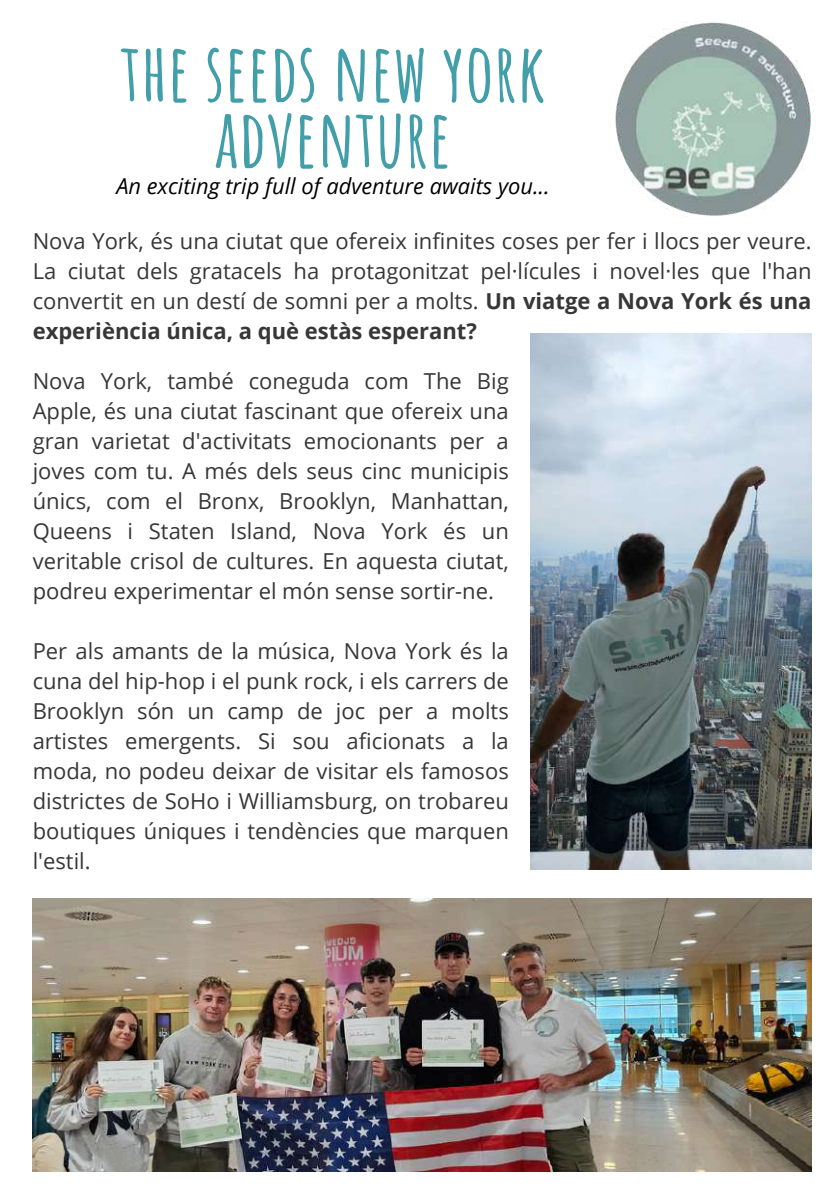
<style>
.page{position:relative;width:836px;height:1196px;background:#fff}
.page>*{position:absolute;margin:0;border:0;box-sizing:border-box;transform-origin:0 0}
.t1{font:700 80px/66px "Amatic SC";color:#429ea8;text-align:center}
.t2{font:22px/30px "Open Sans";color:#373737;text-align:justify}
.t3{font:italic 22px "Open Sans";color:#000}
.s1{font-weight:700}
</style>
<div class="page">
<img style="left:530px;top:334px;width:281px;height:535px">
<img style="left:33px;top:898px;width:778px;height:273px">
<img style="left:615px;top:21px;width:196px;height:196px">
<h1 class="t1" style="left:121px;top:38px;width:426px">THE SEEDS NEW YORK<br>ADVENTURE</h1>
<p class="t3" style="left:116px;top:171px;width:435px">An exciting trip full of adventure awaits you...</p>
<p class="t2" style="left:33px;top:225px;width:780px">Nova York, és una ciutat que ofereix infinites coses per fer i llocs per veure.<br>La ciutat dels gratacels ha protagonitzat pel·lícules i novel·les que l'han convertit en un destí de somni per a molts. <span class="s1">Un viatge a Nova York és una experiència única, a què estàs esperant?</span></p>
<p class="t2" style="left:33px;top:365px;width:477px">Nova York, també coneguda com The Big Apple, és una ciutat fascinant que ofereix una gran varietat d'activitats emocionants per a joves com tu. A més dels seus cinc municipis únics, com el Bronx, Brooklyn, Manhattan, Queens i Staten Island, Nova York és un veritable crisol de cultures. En aquesta ciutat, podreu experimentar el món sense sortir-ne.</p>
<p class="t2" style="left:33px;top:635px;width:477px">Per als amants de la música, Nova York és la cuna del hip-hop i el punk rock, i els carrers de Brooklyn són un camp de joc per a molts artistes emergents. Si sou aficionats a la moda, no podeu deixar de visitar els famosos districtes de SoHo i Williamsburg, on trobareu boutiques úniques i tendències que marquen l'estil.</p>
</div>
